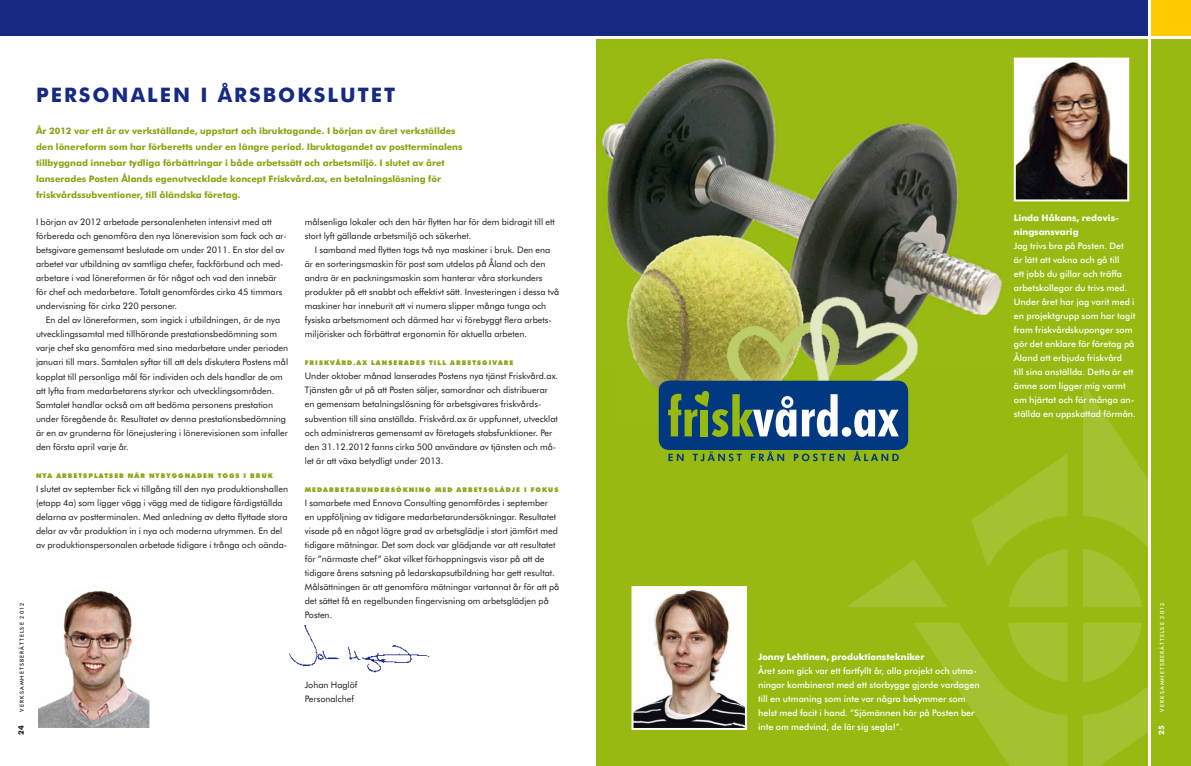
<style>
.page{position:relative;width:1191px;height:766px;background:#fff}
.page>*{position:absolute;margin:0;border:0;box-sizing:border-box;transform-origin:0 0}
.t1{font:700 20px "Futura BT";letter-spacing:.1em;color:#162983}
.t2{font:9px/14px "Futura BT";color:#1a171c}
.t3{font:500 9px/14px "Futura BT";color:#fff}
.t4{font:700 9px/16px "Futura BT";color:#86a513}
.t5{font:700 9px/14px "Futura BT";color:#fff}
.t6{font:700 7.5px "Futura BT";color:#1a171c}
.t7{font:700 7.5px "Futura BT";color:#fff}
.t8{font:900 6.5px "Futura BT";letter-spacing:.165em;color:#86a513}
.t9{font:500 5.5px "Futura BT";letter-spacing:.2em;color:#1a171c}
.t10{font:500 5.5px "Futura BT";letter-spacing:.2em;color:#fff}
</style>
<div class="page">
<div style="left:0;top:0;width:1191px;height:37px;background:#162983"></div>
<div style="left:1148px;top:0;width:43px;height:38px;background:#fecc00"></div>
<div style="left:596px;top:39px;width:595px;height:726px;background:#97b911"></div>
<img style="left:847px;top:383px;width:301px;height:382px">
<hr style="left:1148px;top:0;width:2px;height:765px;background:#fff">
<img style="left:1014px;top:58px;width:115px;height:143px">
<img style="left:631px;top:586px;width:116px;height:143px">
<img style="left:600px;top:56px;width:414px;height:203px">
<img style="left:813px;top:259px;width:192px;height:57px">
<img style="left:1013px;top:58px;width:1px;height:143px">
<img style="left:617px;top:225px;width:196px;height:166px">
<img style="left:721px;top:315px;width:41px;height:65px">
<img style="left:762px;top:273px;width:174px;height:175px">
<div style="left:658px;top:380px;width:250px;height:70px;background:#003882;border-radius:11px"></div>
<svg style="left:668px;top:453px;width:15px;height:8px"></svg>
<svg style="left:692px;top:451px;width:50px;height:10px"></svg>
<svg style="left:751px;top:451px;width:33px;height:10px"></svg>
<svg style="left:794px;top:453px;width:50px;height:8px"></svg>
<svg style="left:853px;top:451px;width:45px;height:10px"></svg>
<svg style="left:802px;top:394px;width:35px;height:43px"></svg>
<div style="left:841px;top:427px;width:10px;height:9px;background:#fff;border-radius:50%"></div>
<svg style="left:854px;top:409px;width:45px;height:28px"></svg>
<svg style="left:668px;top:391px;width:128px;height:46px"></svg>
<img style="left:289px;top:625px;width:141px;height:47px">
<img style="left:38px;top:591px;width:112px;height:137px">
<hr style="left:0;top:37px;width:1191px;height:2px;background:#fff">
<p class="t9" style="left:19px;top:711px;width:111px;rotate:-90deg">VERKSAMHETSBERÄTTELSE 2012</p>
<p class="t6" style="left:17px;top:734px;width:11px;rotate:-90deg">24</p>
<h1 class="t1" style="left:36px;top:82px;width:361px">PERSONALEN I ÅRSBOKSLUTET</h1>
<p class="t4" style="left:36px;top:122px;width:428px">År 2012 var ett år av verkställande, uppstart och ibruktagande. I början av året verkställdes den lönereform som har förberetts under en längre period. Ibruktagandet av postterminalens tillbyggnad innebar tydliga förbättringar i både arbetssätt och arbetsmiljö. I slutet av året lanserades Posten Ålands egenutvecklade koncept Friskvård.ax, en betalningslösning för friskvårdssubventioner, till åländska företag.</p>
<p class="t2" style="left:36px;top:215px;width:252px">I början av 2012 arbetade personalenheten intensivt med att förbereda och genomföra den nya lönerevision som fack och ar&shy;betsgivare gemensamt beslutade om under 2011. En stor del av arbetet var utbildning av samtliga chefer, fackförbund och med&shy;arbetare i vad lönereformen är för något och vad den innebär för chef och medarbetare. Totalt genomfördes cirka 45 timmars undervisning för cirka 220 personer.</p>
<p class="t2" style="left:36px;top:313px;width:254px;text-indent:10px">En del av lönereformen, som ingick i utbildningen, är de nya utvecklingssamtal med tillhörande prestationsbedömning som varje chef ska genomföra med sina medarbetare under perioden januari till mars. Samtalen syftar till att dels diskutera Postens mål kopplat till personliga mål för individen och dels handlar de om att lyfta fram medarbetarens styrkor och utvecklingsområden.<br>Samtalet handlar också om att bedöma personens prestation under föregående år. Resultatet av denna prestationsbedömning är en av grunderna för lönejustering i lönerevisionen som infaller den första april varje år.</p>
<p class="t8" style="left:36px;top:471px;width:238px">NYA ARBETSPLATSER NÄR NYBYGGNADEN TOGS I BRUK</p>
<p class="t2" style="left:36px;top:481px;width:253px">I slutet av september fick vi tillgång till den nya produktionshallen (etapp 4a) som ligger vägg i vägg med de tidigare färdigställda delarna av postterminalen. Med anledning av detta flyttade stora delar av vår produktion in i nya och moderna utrymmen. En del av produktionspersonalen arbetade tidigare i trånga och oända-</p>
<p class="t2" style="left:305px;top:215px;width:251px">målsenliga lokaler och den här flytten har för dem bidragit till ett stort lyft gällande arbetsmiljö och säkerhet.</p>
<p class="t2" style="left:305px;top:243px;width:256px;text-indent:10px">I samband med flytten togs två nya maskiner i bruk. Den ena är en sorteringsmaskin för post som utdelas på Åland och den andra är en packningsmaskin som hanterar våra storkunders produkter på ett snabbt och effektivt sätt. Investeringen i dessa två maskiner har inneburit att vi numera slipper många tunga och fysiska arbetsmoment och därmed har vi förebyggt flera arbets&shy;miljörisker och förbättrat ergonomin för aktuella arbeten.</p>
<p class="t8" style="left:305px;top:359px;width:210px">FRISKVÅRD.AX LANSERADES TILL ARBETSGIVARE</p>
<p class="t2" style="left:305px;top:369px;width:255px">Under oktober månad lanserades Postens nya tjänst Friskvård.ax.<br>Tjänsten går ut på att Posten säljer, samordnar och distribuerar en gemensam betalningslösning för arbetsgivares friskvårds&shy;subvention till sina anställda. Friskvård.ax är uppfunnet, utvecklat och administreras gemensamt av företagets stabsfunktioner. Per den 31.12.2012 fanns cirka 500 användare av tjänsten och må&shy;let är att växa betydligt under 2013.</p>
<p class="t8" style="left:305px;top:485px;width:255px">MEDARBETARUNDERSÖKNING MED ARBETSGLÄDJE I FOKUS</p>
<p class="t2" style="left:305px;top:495px;width:256px">I samarbete med Ennova Consulting genomfördes i september en uppföljning av tidigare medarbetarundersökningar. Resultatet visade på en något lägre grad av arbetsglädje i stort jämfört med tidigare mätningar. Det som dock var glädjande var att resultatet för ”närmaste chef” ökat vilket förhoppningsvis visar på att de tidigare årens satsning på ledarskapsutbildning har gett resultat.<br>Målsättningen är att genomföra mätningar vartannat år för att på det sättet få en regelbunden fingervisning om arbetsglädjen på Posten.</p>
<p class="t2" style="left:305px;top:677px;width:54px">Johan Haglöf<br>Personalchef</p>
<p class="t5" style="left:1013px;top:211px;width:107px">Linda Håkans, redovis&shy;ningsansvarig</p>
<p class="t3" style="left:1013px;top:239px;width:124px">jag trivs bra på Posten. det<br>är lätt att vakna och gå till<br>ett jobb du gillar och träffa arbetskollegor du trivs med. under året har jag varit med i en projektgrupp som har tagit fram friskvårdskuponger som gör det enklare för företag på<br>Åland att erbjuda friskvård<br>till sina anställda. detta är ett ämne som ligger mig varmt om hjärtat och för många an&shy;ställda en uppskattad förmån.</p>
<p class="t5" style="left:758px;top:649px;width:168px">Jonny Lehtinen, produktionstekniker</p>
<p class="t3" style="left:758px;top:663px;width:223px">Året som gick var ett fartfyllt år, alla projekt och utma&shy;ningar kombinerat med ett storbygge gjorde vardagen till en utmaning som inte var några bekymmer som helst med facit i hand. ”Sjömännen här på Posten ber inte om medvind, de lär sig segla!”.</p>
<p class="t10" style="left:1158px;top:711px;width:111px;rotate:-90deg">VERKSAMHETSBERÄTTELSE 2012</p>
<p class="t7" style="left:1156px;top:734px;width:11px;rotate:-90deg">25</p>
</div>
